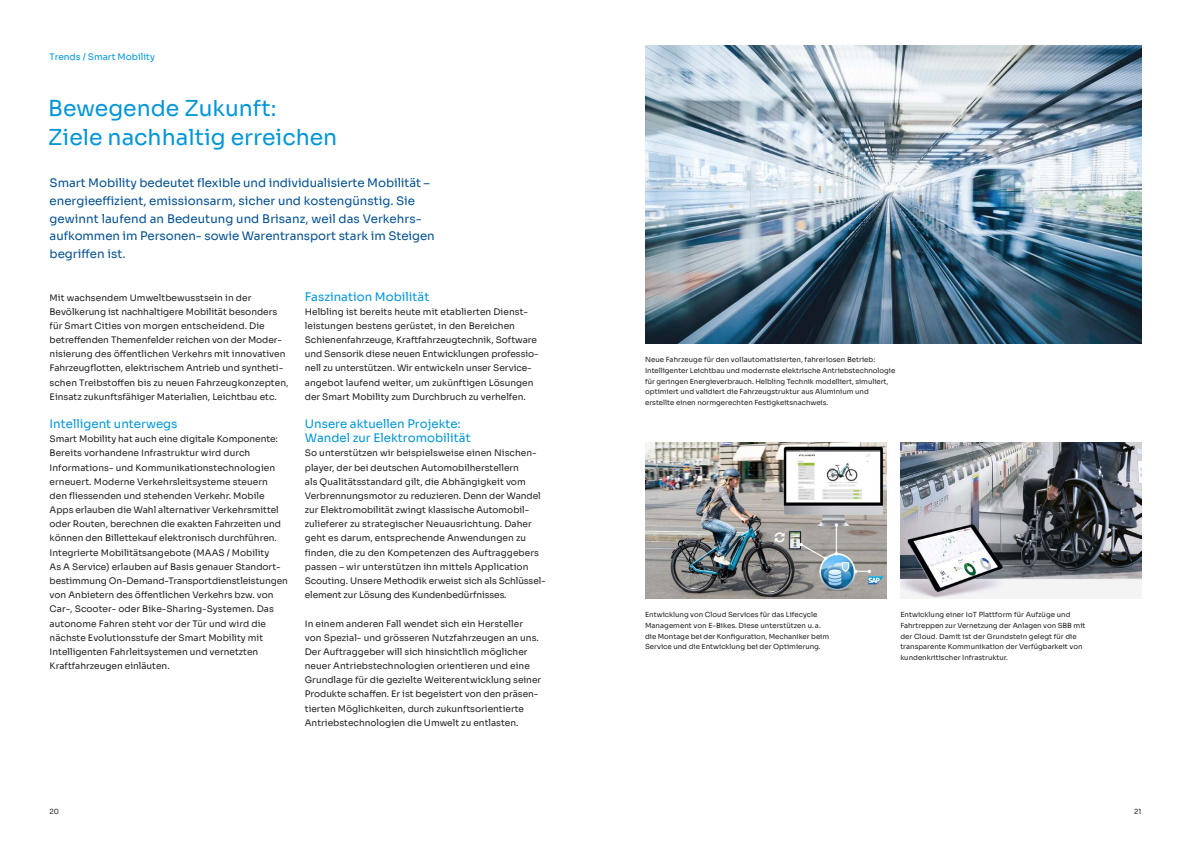
<style>
.page{position:relative;width:1191px;height:842px;background:#fff}
.page>*{position:absolute;margin:0;border:0;box-sizing:border-box;transform-origin:0 0}
.H3___22_pt{font:22px "Sora";color:#0095d9}
.Lead2_Quote___11_8_pt{font:11.8px/17.7px "Sora";letter-spacing:-.005em;color:#004f92}
.H5___11_8_pt{font:11.8px "Sora";color:#0095d9}
.Fliesstext___9_pt__DE{font:9px/14.2px "Sora";color:#231f20}
.Fliesstext___9_pt__EN{font:9px "Sora";color:#0095d9}
.Fliesstext_klein___7_pt{font:7px/10.6px "Sora";color:#231f20}
</style>
<div class="page">
<img style="left:645px;top:45px;width:496px;height:298px">
<img style="left:645px;top:442px;width:241px;height:156px">
<img style="left:900px;top:442px;width:241px;height:156px">
<p class="Fliesstext___9_pt__EN" style="left:50px;top:49px;width:107px">Trends / Smart Mobility</p>
<p class="H3___22_pt" style="left:48px;top:90px;width:230px">Bewegende Zukunft:</p>
<p class="H3___22_pt" style="left:48px;top:119px;width:291px">Ziele nachhaltig erreichen</p>
<p class="Lead2_Quote___11_8_pt" style="left:50px;top:173px;width:386px">Smart Mobility bedeutet flexible und individualisierte Mobilität – energieeffizient, emissionsarm, sicher und kostengünstig. Sie gewinnt laufend an Bedeutung und Brisanz, weil das Verkehrs&shy;aufkommen im Personen- sowie Warentransport stark im Steigen begriffen ist.</p>
<p class="Fliesstext___9_pt__DE" style="left:50px;top:289px;width:240px">Mit wachsendem Umweltbewusstsein in der Bevölkerung ist nachhaltigere Mobilität besonders für Smart Cities von morgen entscheidend. Die betreffenden Themenfelder reichen von der Moder&shy;nisierung des öffentlichen Verkehrs mit innovativen Fahrzeugflotten, elektrischem Antrieb und syntheti&shy;schen Treibstoffen bis zu neuen Fahrzeugkonzepten, Einsatz zukunftsfähiger Materialien, Leichtbau etc.</p>
<p class="H5___11_8_pt" style="left:50px;top:414px;width:129px">Intelligent unterwegs</p>
<p class="Fliesstext___9_pt__DE" style="left:50px;top:431px;width:240px">Smart Mobility hat auch eine digitale Komponente:<br>Bereits vorhandene Infrastruktur wird durch Informations- und Kommunikationstechnologien erneuert. Moderne Verkehrsleitsysteme steuern<br>den fliessenden und stehenden Verkehr. Mobile Apps erlauben die Wahl alternativer Verkehrsmittel oder Routen, berechnen die exakten Fahrzeiten und können den Billettekauf elektronisch durchführen.<br>Integrierte Mobilitätsangebote (MAAS / Mobility<br>As A Service) erlauben auf Basis genauer Standort&shy;bestimmung On-Demand-Transportdienstleistungen von Anbietern des öffentlichen Verkehrs bzw. von Car-, Scooter- oder Bike-Sharing-Systemen. Das autonome Fahren steht vor der Tür und wird die nächste Evolutionsstufe der Smart Mobility mit Intelligenten Fahrleitsystemen und vernetzten Kraftfahrzeugen einläuten.</p>
<p class="H5___11_8_pt" style="left:305px;top:287px;width:126px">Faszination Mobilität</p>
<p class="Fliesstext___9_pt__DE" style="left:305px;top:304px;width:235px">Helbling ist bereits heute mit etablierten Dienst&shy;leistungen bestens gerüstet, in den Bereichen Schienenfahrzeuge, Kraftfahrzeugtechnik, Software und Sensorik diese neuen Entwicklungen professio&shy;nell zu unterstützen. Wir entwickeln unser Service&shy;angebot laufend weiter, um zukünftigen Lösungen der Smart Mobility zum Durchbruch zu verhelfen.</p>
<p class="H5___11_8_pt" style="left:305px;top:414px;width:157px">Unsere aktuellen Projekte:</p>
<p class="H5___11_8_pt" style="left:305px;top:428px;width:167px">Wandel zur Elektromobilität</p>
<p class="Fliesstext___9_pt__DE" style="left:305px;top:445px;width:241px">So unterstützen wir beispielsweise einen Nischen&shy;player, der bei deutschen Automobilherstellern<br>als Qualitätsstandard gilt, die Abhängigkeit vom Verbrennungsmotor zu reduzieren. Denn der Wandel zur Elektromobilität zwingt klassische Automobil&shy;zulieferer zu strategischer Neuausrichtung. Daher geht es darum, entsprechende Anwendungen zu finden, die zu den Kompetenzen des Auftraggebers passen – wir unterstützen ihn mittels Application Scouting. Unsere Methodik erweist sich als Schlüssel&shy;element zur Lösung des Kundenbedürfnisses.</p>
<p class="Fliesstext___9_pt__DE" style="left:305px;top:615px;width:238px">In einem anderen Fall wendet sich ein Hersteller von Spezial- und grösseren Nutzfahrzeugen an uns.<br>Der Auftraggeber will sich hinsichtlich möglicher neuer Antriebstechnologien orientieren und eine Grundlage für die gezielte Weiterentwicklung seiner Produkte schaffen. Er ist begeistert von den präsen&shy;tierten Möglichkeiten, durch zukunftsorientierte Antriebstechnologien die Umwelt zu entlasten.</p>
<p class="Fliesstext_klein___7_pt" style="left:645px;top:354px;width:252px">Neue Fahrzeuge für den vollautomatisierten, fahrerlosen Betrieb:<br>Intelligenter Leichtbau und modernste elektrische Antriebstechnologie für geringen Energieverbrauch. Helbling Technik modelliert, simuliert, optimiert und validiert die Fahrzeugstruktur aus Aluminium und erstellte einen normgerechten Festigkeitsnachweis.</p>
<p class="Fliesstext_klein___7_pt" style="left:645px;top:609px;width:185px">Entwicklung von Cloud Services für das Lifecycle Management von E-Bikes. Diese unterstützen u.a. die Montage bei der Konfiguration, Mechaniker beim Service und die Entwicklung bei der Optimierung.</p>
<p class="Fliesstext_klein___7_pt" style="left:900px;top:609px;width:187px">Entwicklung einer IoT Plattform für Aufzüge und Fahrtreppen zur Vernetzung der Anlagen von SBB mit der Cloud. Damit ist der Grundstein gelegt für die transparente Kommunikation der Verfügbarkeit von kundenkritischer Infrastruktur.</p>
<p class="Fliesstext_klein___7_pt" style="left:50px;top:805px;width:11px">20</p>
<p class="Fliesstext_klein___7_pt" style="left:1134px;top:805px;width:9px">21</p>
</div>
